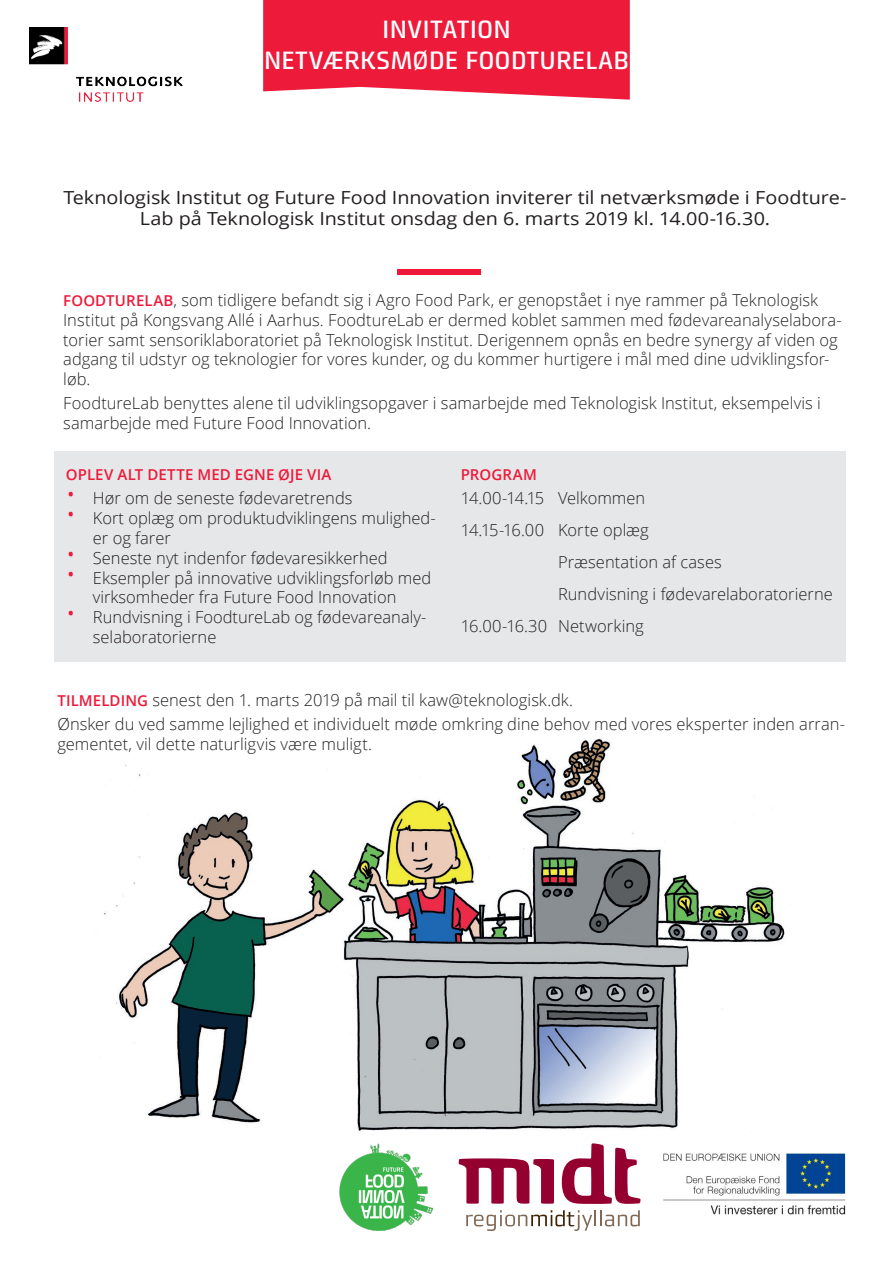
<style>
.page{position:relative;width:893px;height:1263px;background:#fff}
.page>*{position:absolute;margin:0;border:0;box-sizing:border-box;transform-origin:0 0}
.t1{font:500 25.5px "Klint Pro";color:#fff}
.t2{font:18px/21px "Open Sans";letter-spacing:-.005em;color:#231f20;text-align:center;scale:1.1 1}
.Overskrift{font:300 16.5px/19.8px "Open Sans";color:#222}
.Brødtekst{font:300 16.5px/19.8px "Open Sans";color:#222}
.t3{font:300 16.5px/19.8px "Open Sans";color:#231f20}
.Overskrift-2{font:600 15px "Open Sans";letter-spacing:.01em;color:#ed1a3a}
.s1{font-weight:600;font-size:15px;color:#ed1a3a}
.s2{font-size:27px;color:#ed1a3a}
</style>
<div class="page">
<img style="left:96px;top:661px;width:715px;height:542px">
<div style="left:54px;top:451px;width:792px;height:210px;background:#e6e7e9"></div>
<svg style="left:263px;top:0;width:367px;height:100px;background:#ee2c49"></svg>
<img style="left:30px;top:27px;width:153px;height:74px">
<div style="left:397px;top:269px;width:83px;height:5px;background:#ed1a3a"></div>
<img style="left:340px;top:1143px;width:93px;height:88px">
<img style="left:664px;top:1152px;width:182px;height:63px">
<svg style="left:466px;top:1210px;width:174px;height:21px"></svg>
<svg style="left:459px;top:1158px;width:95px;height:46px"></svg>
<svg style="left:562px;top:1143px;width:78px;height:61px"></svg>
<p class="t1" style="left:382px;top:15px;width:130px">INVITATION</p>
<p class="t1" style="left:264px;top:46px;width:366px">NETVÆRKSMØDE FOODTURELAB</p>
<p class="t2" style="left:63px;top:186px;width:713px">Teknologisk Institut og Future Food Innovation inviterer til netværksmøde i Foodture-<br>Lab på Teknologisk Institut onsdag den 6. marts 2019 kl. 14.00-16.30.</p>
<p class="Overskrift" style="left:63px;top:290px;width:780px"><span class="s1">FOODTURELAB</span>, som tidligere befandt sig i Agro Food Park, er genopstået i nye rammer på Teknologisk Institut på Kongsvang Allé i Aarhus. FoodtureLab er dermed koblet sammen med fødevareanalyselabora&shy;torier samt sensoriklaboratoriet på Teknologisk Institut. Derigennem opnås en bedre synergy af viden og adgang til udstyr og teknologier for vores kunder, og du kommer hurtigere i mål med dine udviklingsfor&shy;løb.</p>
<p class="Brødtekst" style="left:63px;top:393px;width:759px">FoodtureLab benyttes alene til udviklingsopgaver i samarbejde med Teknologisk Institut, eksempelvis i samarbejde med Future Food Innovation.</p>
<p class="Overskrift-2" style="left:66px;top:465px;width:267px">OPLEV ALT DETTE MED EGNE ØJE VIA</p>
<p class="t3" style="left:66px;top:488px;width:288px"><span class="s2">•</span> Hør om de seneste fødevaretrends</p>
<p class="t3" style="left:93px;top:508px;width:344px;text-indent:-27px"><span class="s2">•</span> Kort oplæg om produktudviklingens mulighed&shy;er og farer</p>
<p class="t3" style="left:66px;top:547px;width:323px"><span class="s2">•</span> Seneste nyt indenfor fødevaresikkerhed</p>
<p class="t3" style="left:66px;top:567px;width:367px;text-align:center"><span class="s2">•</span> Eksempler på innovative udviklingsforløb med virksomheder fra Future Food Innovation</p>
<p class="t3" style="left:93px;top:607px;width:335px;text-indent:-27px"><span class="s2">•</span> Rundvisning i FoodtureLab og fødevareanaly&shy;selaboratorierne</p>
<p class="Overskrift-2" style="left:461px;top:465px;width:78px">PROGRAM</p>
<p class="Brødtekst" style="left:461px;top:488px;width:186px">14.00-14.15 Velkommen</p>
<p class="Brødtekst" style="left:461px;top:520px;width:190px">14.15-16.00 Korte oplæg</p>
<p class="Brødtekst" style="left:558px;top:552px;width:165px">Præsentation af cases</p>
<p class="Brødtekst" style="left:558px;top:583px;width:276px">Rundvisning i fødevarelaboratorierne</p>
<p class="Brødtekst" style="left:461px;top:615px;width:185px">16.00-16.30 Networking</p>
<p class="Overskrift" style="left:57px;top:689px;width:517px"><span class="s1">TILMELDING</span> senest den 1. marts 2019 på mail til kaw@teknologisk.dk.</p>
<p class="Brødtekst" style="left:57px;top:713px;width:789px">Ønsker du ved samme lejlighed et individuelt møde omkring dine behov med vores eksperter inden arran&shy;gementet, vil dette naturligvis være muligt.</p>
</div>
